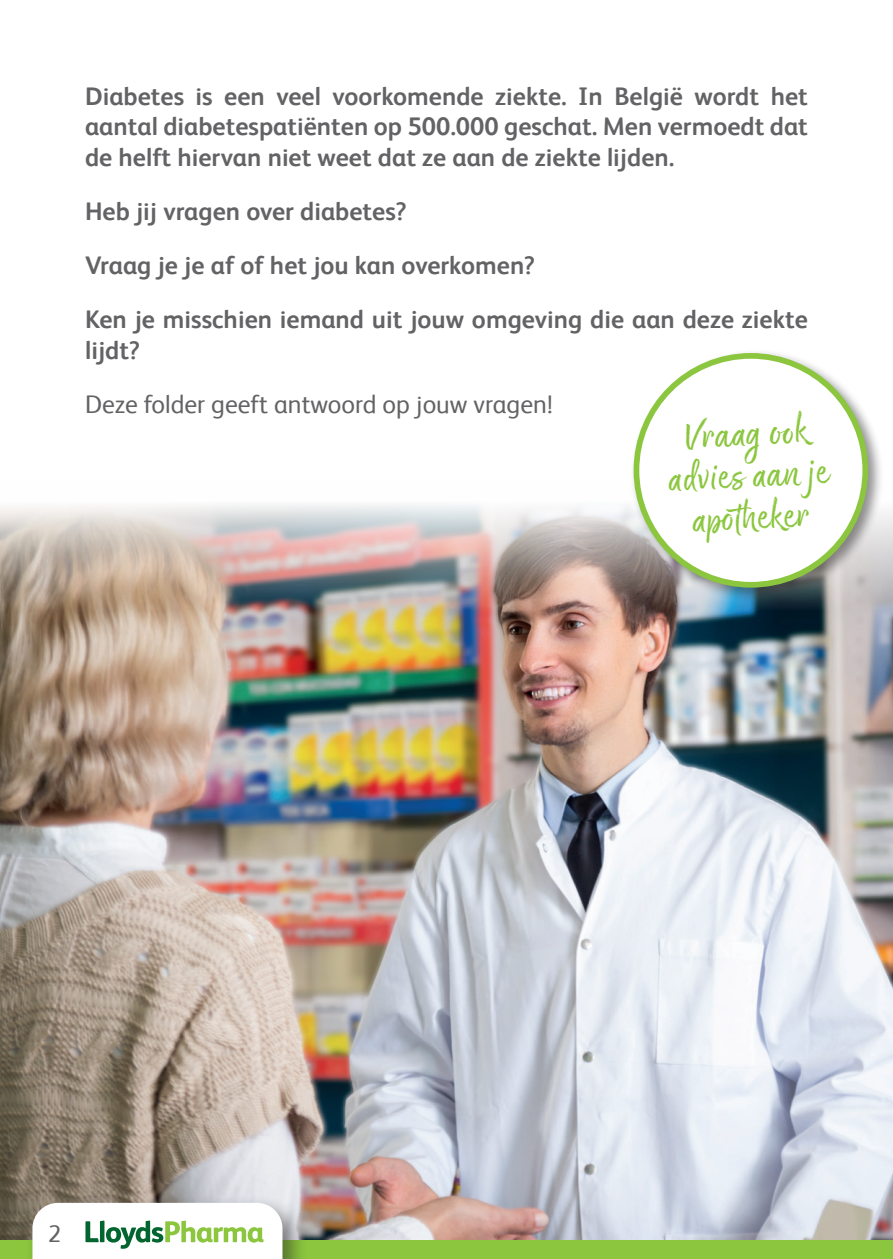
<style>
.page{position:relative;width:893px;height:1259px;background:#fff}
.page>*{position:absolute;margin:0;border:0;box-sizing:border-box;transform-origin:0 0}
.t1{font:45px/42px "Mc Kesson Good Karma Upright";color:#8bc63e;text-align:center}
.t2{font:700 25.5px/30.6px "Lloyds Sans";color:#636366;text-align:justify}
.t3{font:25.5px "Lloyds Sans";color:#636366}
.t4{font:24px "Lloyds Sans";color:#636366}
</style>
<div class="page">
<img style="left:0;top:505px;width:893px;height:735px">
<div style="left:0;top:1240px;width:893px;height:19px;background:#8bc63e"></div>
<div style="left:25px;top:1195px;width:283px;height:64px;background:#231f20;opacity:.5"></div>
<svg style="left:32px;top:1202px;width:250px;height:57px"></svg>
<div style="left:630px;top:349px;width:253px;height:254px;background:#231f20;opacity:.5"></div>
<div style="left:636px;top:356px;width:229px;height:229px;background:#fff;border-radius:50%"></div>
<div style="left:634px;top:353px;width:234px;height:234px;border:6px solid #8bc63e;border-radius:50%"></div>
<p class="t2" style="left:85px;top:79px;width:724px">Diabetes is een veel voorkomende ziekte. In België wordt het aantal diabetespatiënten op 500.000 geschat. Men vermoedt dat de helft hiervan niet weet dat ze aan de ziekte lijden.</p>
<p class="t2" style="left:85px;top:183px;width:724px;line-height:54px;text-align:left">Heb jij vragen over diabetes?<br>Vraag je je af of het jou kan overkomen?<br>Ken je misschien iemand uit jouw omgeving die aan deze ziekte</p>
<p class="t2" style="left:85px;top:333px;width:57px">lijdt?</p>
<p class="t3" style="left:85px;top:386px;width:470px">Deze folder geeft antwoord op jouw vragen!</p>
<h1 class="t1" style="left:665px;top:420px;width:163px;rotate:-3deg">Vraag oo k advies aan je apotheker</h1>
<p class="t4" style="left:48px;top:1216px;width:15px">2</p>
</div>
